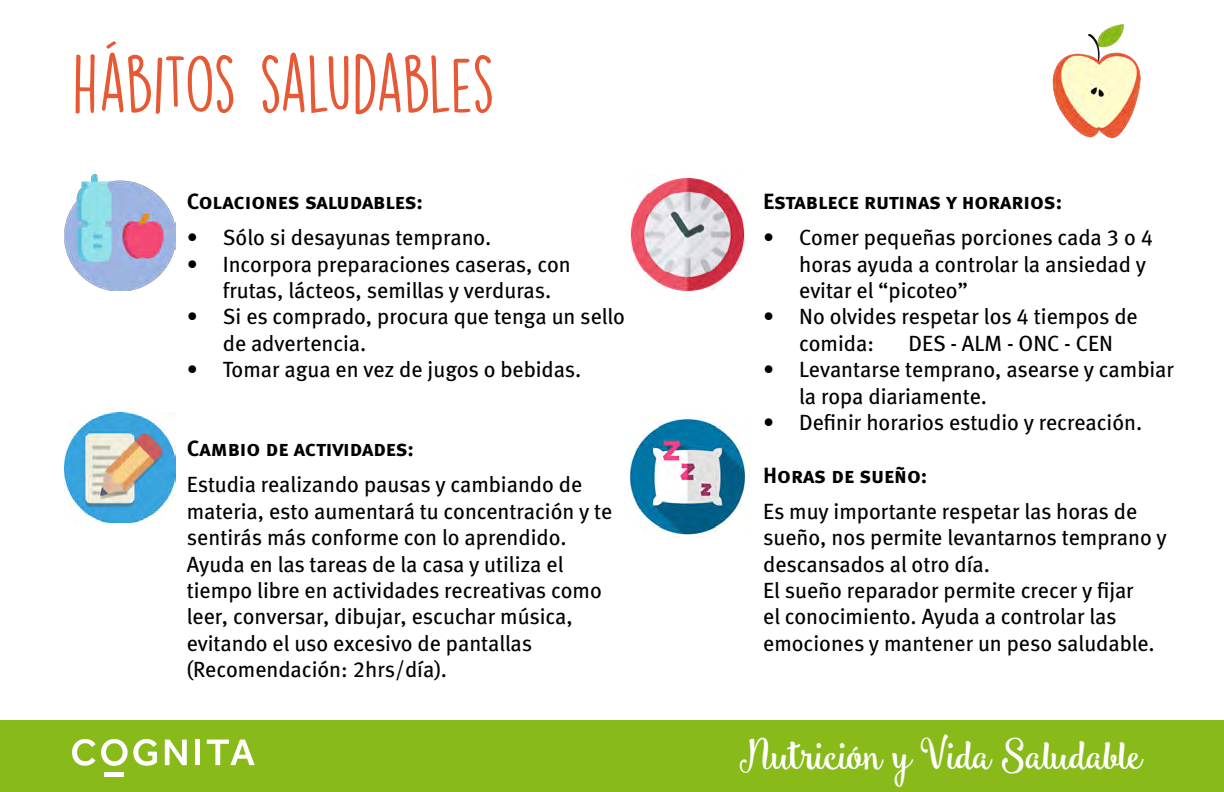
<style>
.page{position:relative;width:1224px;height:792px;background:#fff}
.page>*{position:absolute;margin:0;border:0;box-sizing:border-box;transform-origin:0 0}
.t1{font:72px "DK Lemon Yellow Sun";letter-spacing:-.04em;color:#e65934}
.t2{font:41px "Smoothie Shoppe";letter-spacing:-.06em;color:#fff}
.t3{font:22px/26.4px "Meta Book LF";color:#000}
.t4{font:22px "Meta Bold Lf Caps";letter-spacing:-.005em;color:#000}
</style>
<div class="page">
<div style="left:0;top:720px;width:1224px;height:72px;background:#88ba1a"></div>
<img style="left:1052px;top:24px;width:89px;height:115px">
<svg style="left:165px;top:740px;width:22px;height:25px"></svg>
<div style="left:195px;top:740px;width:5px;height:25px;background:#fff"></div>
<svg style="left:72px;top:739px;width:85px;height:27px"></svg>
<div style="left:105px;top:772px;width:19px;height:5px;background:#fff"></div>
<svg style="left:207px;top:740px;width:48px;height:25px"></svg>
<img style="left:64px;top:174px;width:111px;height:117px">
<img style="left:65px;top:413px;width:110px;height:110px">
<img style="left:627px;top:176px;width:119px;height:115px">
<img style="left:624px;top:418px;width:123px;height:117px">
<h1 class="t1" style="left:72px;top:39px;width:425px">HÁBITOS SALUDABLES</h1>
<p class="t4" style="left:187px;top:188px;width:238px">Colaciones saludables:</p>
<p class="t3" style="left:187px;top:224px;width:306px">• Sólo si desayunas temprano.</p>
<p class="t3" style="left:223px;top:250px;width:350px;text-indent:-36px">• Incorpora preparaciones caseras, con frutas, lácteos, semillas y verduras.</p>
<p class="t3" style="left:223px;top:303px;width:404px;text-indent:-36px">• Si es comprado, procura que tenga un sello de advertencia.</p>
<p class="t3" style="left:187px;top:356px;width:396px">• Tomar agua en vez de jugos o bebidas.</p>
<p class="t4" style="left:187px;top:436px;width:229px">Cambio de actividades:</p>
<p class="t3" style="left:187px;top:471px;width:427px">Estudia realizando pausas y cambiando de materia, esto aumentará tu concentración y te sentirás más conforme con lo aprendido.<br>Ayuda en las tareas de la casa y utiliza el tiempo libre en actividades recreativas como leer, conversar, dibujar, escuchar música, evitando el uso excesivo de pantallas (Recomendación: 2hrs/día).</p>
<p class="t4" style="left:763px;top:188px;width:300px">Establece rutinas y horarios:</p>
<p class="t3" style="left:799px;top:224px;width:355px;text-indent:-36px">• Comer pequeñas porciones cada 3 o 4 horas ayuda a controlar la ansiedad y evitar el “picoteo”</p>
<p class="t3" style="left:799px;top:303px;width:340px;text-indent:-36px">• No olvides respetar los 4 tiempos de comida:</p>
<p class="t3" style="left:909px;top:330px;width:206px">DES - ALM - ONC - CEN</p>
<p class="t3" style="left:799px;top:356px;width:376px;text-indent:-36px">• Levantarse temprano, asearse y cambiar la ropa diariamente.</p>
<p class="t3" style="left:763px;top:409px;width:381px">• Definir horarios estudio y recreación.</p>
<p class="t4" style="left:763px;top:462px;width:166px">Horas de sueño:</p>
<p class="t3" style="left:763px;top:498px;width:405px">Es muy importante respetar las horas de sueño, nos permite levantarnos temprano y descansados al otro día.<br>El sueño reparador permite crecer y fijar<br>el conocimiento. Ayuda a controlar las emociones y mantener un peso saludable.</p>
<h2 class="t2" style="left:740px;top:729px;width:405px">Nutrición y Vida Saludable</h2>
</div>
